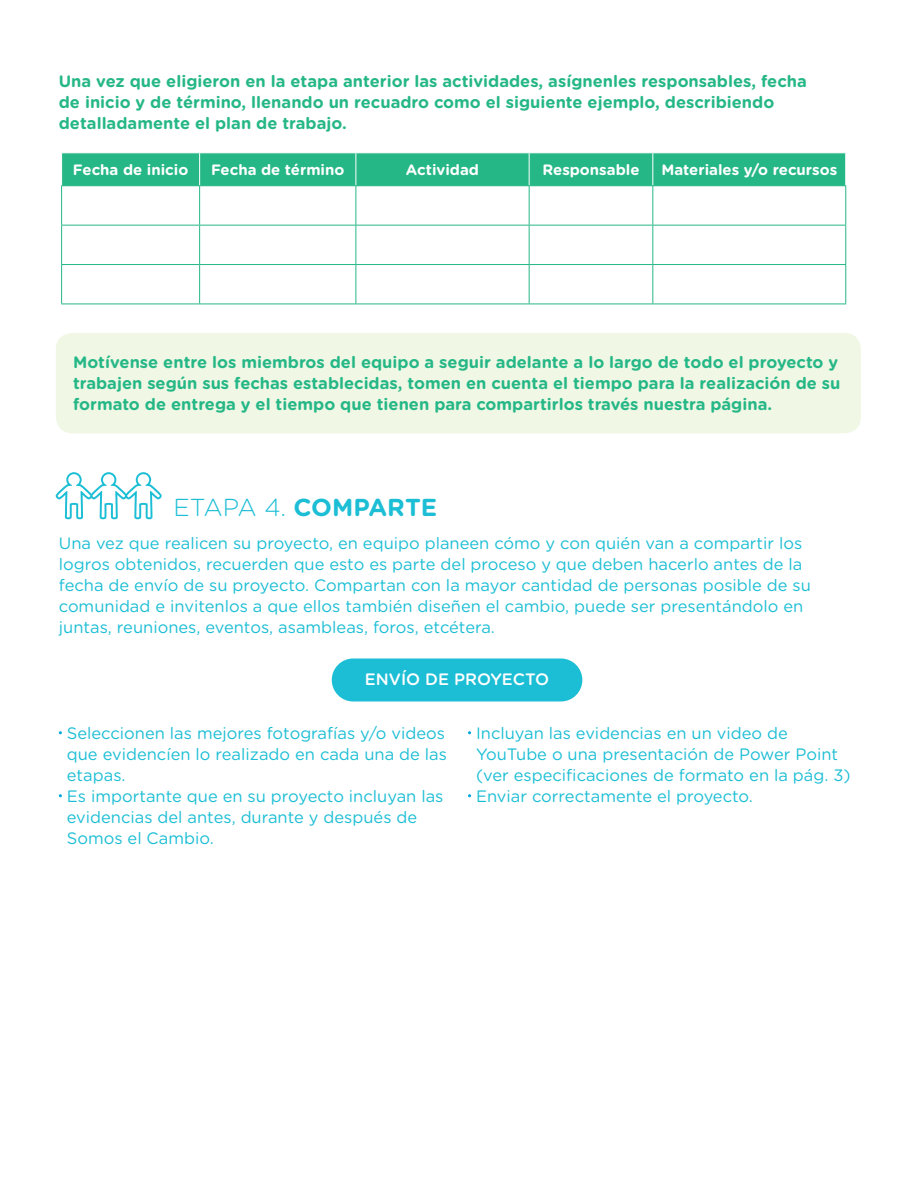
<style>
.page{position:relative;width:918px;height:1188px;background:#fff}
.page>*{position:absolute;margin:0;border:0;box-sizing:border-box;transform-origin:0 0}
.t1{font:700 24.45px "Gotham Rounded";color:#1cbed5}
.t2{font:16.5px/21px "Gotham Rounded";color:#1cbed5}
.t3{font:700 16.5px/21px "Gotham Rounded";color:#26b787}
.t4{font:500 16.5px "Gotham Rounded";color:#fff}
.t5{font:700 15px "Gotham Rounded";color:#fff}
.s1{font-weight:300}
</style>
<div class="page">
<div style="left:56px;top:333px;width:805px;height:100px;background:#f0f8e5;border-radius:16px"></div>
<div style="left:332px;top:659px;width:250px;height:42px;background:#1cbed5;border-radius:21px"></div>
<div style="left:62px;top:153px;width:783px;height:32px;background:#26b787"></div>
<hr style="left:199px;top:153px;width:1px;height:32px;background:#fff">
<hr style="left:356px;top:153px;width:1px;height:32px;background:#fff">
<hr style="left:529px;top:153px;width:1px;height:32px;background:#fff">
<hr style="left:652px;top:153px;width:1px;height:32px;background:#fff">
<hr style="left:61px;top:185px;width:139px;height:1px;background:#26b787">
<hr style="left:61px;top:186px;width:1px;height:39px;background:#26b787">
<hr style="left:200px;top:185px;width:156px;height:1px;background:#26b787">
<hr style="left:199px;top:186px;width:1px;height:39px;background:#26b787">
<hr style="left:356px;top:185px;width:173px;height:1px;background:#26b787">
<hr style="left:356px;top:186px;width:1px;height:39px;background:#26b787">
<hr style="left:529px;top:185px;width:124px;height:1px;background:#26b787">
<hr style="left:529px;top:186px;width:1px;height:39px;background:#26b787">
<hr style="left:653px;top:185px;width:193px;height:1px;background:#26b787">
<hr style="left:652px;top:186px;width:1px;height:39px;background:#26b787">
<hr style="left:845px;top:186px;width:1px;height:39px;background:#26b787">
<hr style="left:61px;top:225px;width:139px;height:1px;background:#26b787">
<hr style="left:61px;top:226px;width:1px;height:38px;background:#26b787">
<hr style="left:200px;top:225px;width:156px;height:1px;background:#26b787">
<hr style="left:199px;top:226px;width:1px;height:38px;background:#26b787">
<hr style="left:356px;top:225px;width:173px;height:1px;background:#26b787">
<hr style="left:356px;top:226px;width:1px;height:38px;background:#26b787">
<hr style="left:529px;top:225px;width:124px;height:1px;background:#26b787">
<hr style="left:529px;top:226px;width:1px;height:38px;background:#26b787">
<hr style="left:653px;top:225px;width:193px;height:1px;background:#26b787">
<hr style="left:652px;top:226px;width:1px;height:38px;background:#26b787">
<hr style="left:845px;top:226px;width:1px;height:38px;background:#26b787">
<hr style="left:61px;top:264px;width:139px;height:1px;background:#26b787">
<hr style="left:61px;top:265px;width:1px;height:39px;background:#26b787">
<hr style="left:200px;top:264px;width:156px;height:1px;background:#26b787">
<hr style="left:199px;top:265px;width:1px;height:39px;background:#26b787">
<hr style="left:356px;top:264px;width:173px;height:1px;background:#26b787">
<hr style="left:356px;top:265px;width:1px;height:39px;background:#26b787">
<hr style="left:529px;top:264px;width:124px;height:1px;background:#26b787">
<hr style="left:529px;top:265px;width:1px;height:39px;background:#26b787">
<hr style="left:653px;top:264px;width:193px;height:1px;background:#26b787">
<hr style="left:652px;top:265px;width:1px;height:39px;background:#26b787">
<hr style="left:845px;top:265px;width:1px;height:39px;background:#26b787">
<hr style="left:61px;top:304px;width:139px;height:1px;background:#26b787">
<hr style="left:200px;top:304px;width:156px;height:1px;background:#26b787">
<hr style="left:356px;top:304px;width:173px;height:1px;background:#26b787">
<hr style="left:529px;top:304px;width:124px;height:1px;background:#26b787">
<hr style="left:653px;top:304px;width:193px;height:1px;background:#26b787">
<svg style="left:56px;top:472px;width:106px;height:47px"></svg>
<p class="t3" style="left:59px;top:70px;width:750px">Una vez que eligieron en la etapa anterior las actividades, asígnenles responsables, fecha de inicio y de término, llenando un recuadro como el siguiente ejemplo, describiendo detalladamente el plan de trabajo.</p>
<p class="t5" style="left:73px;top:159px;width:117px">Fecha de inicio</p>
<p class="t5" style="left:211px;top:159px;width:135px">Fecha de término</p>
<p class="t5" style="left:406px;top:159px;width:75px">Actividad</p>
<p class="t5" style="left:542px;top:159px;width:99px">Responsable</p>
<p class="t5" style="left:661px;top:159px;width:177px">Materiales y/o recursos</p>
<p class="t3" style="left:73px;top:351px;width:769px">Motívense entre los miembros del equipo a seguir adelante a lo largo de todo el proyecto y trabajen según sus fechas establecidas, tomen en cuenta el tiempo para la realización de su formato de entrega y el tiempo que tienen para compartirlos través nuestra página.</p>
<p class="t1" style="left:173px;top:490px;width:265px"><span class="s1">ETAPA 4.</span> COMPARTE</p>
<p class="t2" style="left:59px;top:532px;width:754px">Una vez que realicen su proyecto, en equipo planeen cómo y con quién van a compartir los logros obtenidos, recuerden que esto es parte del proceso y que deben hacerlo antes de la fecha de envío de su proyecto. Compartan con la mayor cantidad de personas posible de su comunidad e invitenlos a que ellos también diseñen el cambio, puede ser presentándolo en juntas, reuniones, eventos, asambleas, foros, etcétera.</p>
<p class="t4" style="left:365px;top:667px;width:186px">ENVÍO DE PROYECTO</p>
<p class="t2" style="left:67px;top:721px;width:382px">Seleccionen las mejores fotografías y/o videos que evidencíen lo realizado en cada una de las etapas.</p>
<p class="t2" style="left:67px;top:784px;width:378px">Es importante que en su proyecto incluyan las evidencias del antes, durante y después de<br>Somos el Cambio.</p>
<p class="t2" style="left:476px;top:721px;width:376px">Incluyan las evidencias en un video de<br>YouTube o una presentación de Power Point (ver especificaciones de formato en la pág. 3)</p>
<p class="t2" style="left:476px;top:784px;width:278px">Enviar correctamente el proyecto.</p>
</div>
